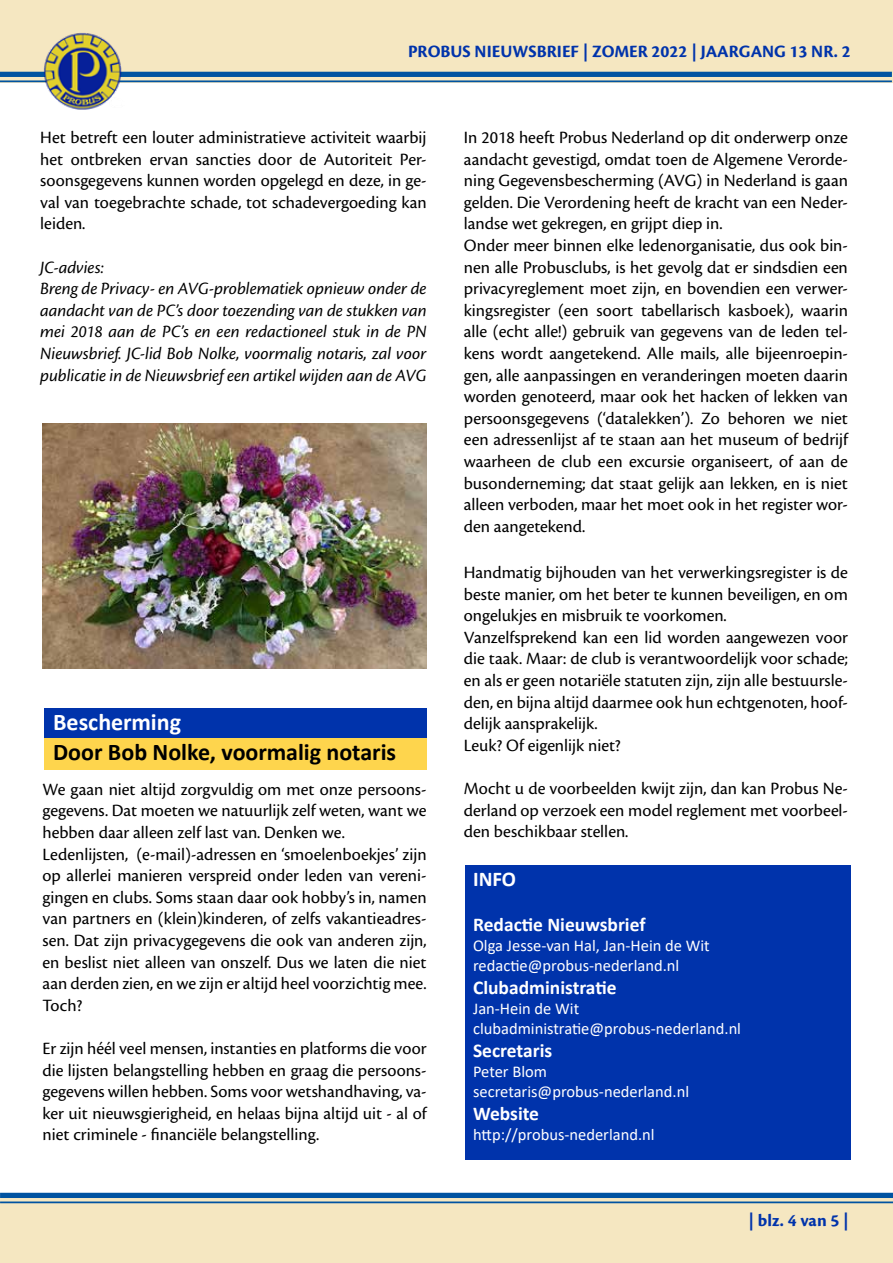
<style>
.page{position:relative;width:893px;height:1263px;background:#fff}
.page>*{position:absolute;margin:0;border:0;box-sizing:border-box;transform-origin:0 0}
.t1{font:700 24px "Calibri";color:#000}
.t2{font:700 24px "Calibri";color:#fff}
.t3{font:700 21px "Calibri";color:#fff}
.t4{font:700 19.5px "Calibri";color:#fff}
.t5{font:18px/21.6px "Cronos Pro";color:#000}
.t6{font:italic 18px/21.6px "Cronos Pro";color:#000}
.t7{font:700 18px "Cronos Pro";color:#0033ab}
.t8{font:16.5px/19.8px "Calibri";color:#fff}
</style>
<div class="page">
<div style="left:0;top:1198px;width:893px;height:65px;background:#f5e7c1"></div>
<div style="left:0;top:0;width:893px;height:82px;background:#f5e7c1"></div>
<div style="left:0;top:1193px;width:893px;height:5px;background:#0053a1"></div>
<hr style="left:0;top:1201px;width:893px;height:2px;background:#0053a1">
<div style="left:0;top:72px;width:892px;height:5px;background:#0053a1"></div>
<hr style="left:0;top:80px;width:892px;height:2px;background:#0053a1">
<img style="left:40px;top:33px;width:84px;height:77px">
<div style="left:45px;top:707px;width:382px;height:32px;background:#0033ab"></div>
<div style="left:45px;top:738px;width:382px;height:32px;background:#fed54d"></div>
<img style="left:43px;top:424px;width:384px;height:244px">
<div style="left:465px;top:865px;width:385px;height:294px;background:#0033ab"></div>
<p class="t7" style="left:408px;top:41px;width:444px">PROBUS NIEUWSBRIEF | ZOMER 2022 | JAARGANG 13 NR. 2</p>
<p class="t5" style="left:40px;top:127px;width:388px;text-align:justify">Het betreft een louter administratieve activiteit waarbij het ontbreken ervan sancties door de Autoriteit Per&shy;soonsgegevens kunnen worden opgelegd en deze, in ge&shy;val van toegebrachte schade, tot schadevergoeding kan leiden.</p>
<p class="t6" style="left:40px;top:256px;width:388px">JC-advies:<br>Breng de Privacy- en AVG-problematiek opnieuw onder de aandacht van de PC’s door toezending van de stukken van mei 2018 aan de PC’s en een redactioneel stuk in de PN Nieuwsbrief. JC-lid Bob Nolke, voormalig notaris, zal voor publicatie in de Nieuwsbrief een artikel wijden aan de AVG</p>
<h1 class="t2" style="left:53px;top:705px;width:129px">Bescherming</h1>
<h1 class="t1" style="left:53px;top:735px;width:344px">Door Bob Nolke, voormalig notaris</h1>
<p class="t5" style="left:43px;top:778px;width:386px">We gaan niet altijd zorgvuldig om met onze persoons&shy;gegevens. Dat moeten we natuurlijk zelf weten, want we hebben daar alleen zelf last van. Denken we.<br>Ledenlijsten, (e-mail)-adressen en ‘smoelenboekjes’ zijn op allerlei manieren verspreid onder leden van vereni&shy;gingen en clubs. Soms staan daar ook hobby’s in, namen van partners en (klein)kinderen, of zelfs vakantieadres&shy;sen. Dat zijn privacygegevens die ook van anderen zijn, en beslist niet alleen van onszelf. Dus we laten die niet aan derden zien, en we zijn er altijd heel voorzichtig mee.<br>Toch?</p>
<p class="t5" style="left:43px;top:1037px;width:386px;text-align:justify">Er zijn héél veel mensen, instanties en platforms die voor die lijsten belangstelling hebben en graag die persoons&shy;gegevens willen hebben. Soms voor wetshandhaving, va&shy;ker uit nieuwsgierigheid, en helaas bijna altijd uit - al of niet criminele - financiële belangstelling.</p>
<p class="t5" style="left:464px;top:127px;width:386px">In 2018 heeft Probus Nederland op dit onderwerp onze aandacht gevestigd, omdat toen de Algemene Verorde&shy;ning Gegevensbescherming (AVG) in Nederland is gaan gelden. Die Verordening heeft de kracht van een Neder&shy;landse wet gekregen, en grijpt diep in.<br>Onder meer binnen elke ledenorganisatie, dus ook bin&shy;nen alle Probusclubs, is het gevolg dat er sindsdien een privacyreglement moet zijn, en bovendien een verwer&shy;kingsregister (een soort tabellarisch kasboek), waarin alle (echt alle!) gebruik van gegevens van de leden tel&shy;kens wordt aangetekend. Alle mails, alle bijeenroepin&shy;gen, alle aanpassingen en veranderingen moeten daarin worden genoteerd, maar ook het hacken of lekken van persoonsgegevens (‘datalekken’). Zo behoren we niet een adressenlijst af te staan aan het museum of bedrijf waarheen de club een excursie organiseert, of aan de busonderneming; dat staat gelijk aan lekken, en is niet alleen verboden, maar het moet ook in het register wor&shy;den aangetekend.</p>
<p class="t5" style="left:464px;top:562px;width:386px">Handmatig bijhouden van het verwerkingsregister is de beste manier, om het beter te kunnen beveiligen, en om ongelukjes en misbruik te voorkomen.<br>Vanzelfsprekend kan een lid worden aangewezen voor die taak. Maar: de club is verantwoordelijk voor schade; en als er geen notariële statuten zijn, zijn alle bestuursle&shy;den, en bijna altijd daarmee ook hun echtgenoten, hoof&shy;delijk aansprakelijk.<br>Leuk? Of eigenlijk niet?</p>
<p class="t5" style="left:464px;top:778px;width:386px;text-align:justify">Mocht u de voorbeelden kwijt zijn, dan kan Probus Ne&shy;derland op verzoek een model reglement met voorbeel&shy;den beschikbaar stellen.</p>
<p class="t3" style="left:473px;top:864px;width:45px">INFO</p>
<p class="t4" style="left:473px;top:911px;width:174px">Redactie Nieuwsbrief</p>
<p class="t8" style="left:473px;top:935px;width:238px">Olga Jesse-van Hal, Jan-Hein de Wit redactie@probus-nederland.nl</p>
<p class="t4" style="left:473px;top:974px;width:145px">Clubadministratie</p>
<p class="t8" style="left:473px;top:998px;width:270px">Jan-Hein de Wit clubadministratie@probus-nederland.nl</p>
<p class="t4" style="left:473px;top:1037px;width:81px">Secretaris</p>
<p class="t8" style="left:473px;top:1061px;width:218px">Peter Blom secretaris@probus-nederland.nl</p>
<p class="t4" style="left:473px;top:1100px;width:68px">Website</p>
<p class="t8" style="left:473px;top:1124px;width:183px">http://probus-nederland.nl</p>
<p class="t7" style="left:748px;top:1210px;width:102px">| blz. 4 van 5 |</p>
</div>
